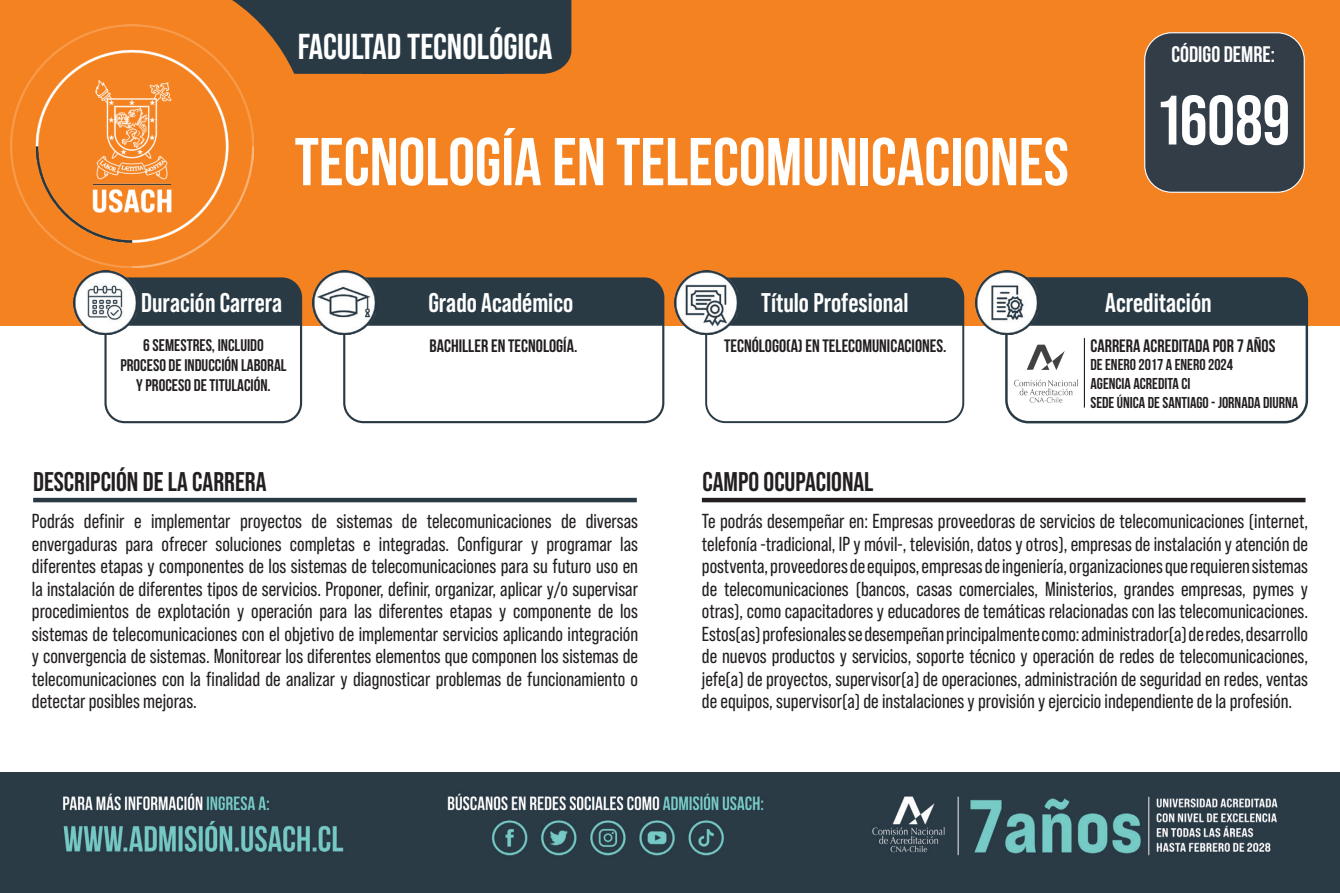
<style>
.page{position:relative;width:1340px;height:893px;background:#fff}
.page>*{position:absolute;margin:0;border:0;box-sizing:border-box;transform-origin:0 0}
.t1{font:700 69.75px "Bebas Neue Pro";color:#fff}
.t2{font:700 67.5px "Bebas Neue";color:#fff}
.t3{font:700 36px "Bebas Neue Pro";color:#fff}
.t4{font:700 27px "Bebas Neue Pro";color:#fff}
.t5{font:700 27px "Bebas Neue Pro";color:#231f20}
.t6{font:700 22.5px "Bebas Neue";color:#fff}
.t7{font:20.25px/22.5px "Bebas Neue Pro";color:#231f20;text-align:justify}
.t8{font:18px "Bebas Neue";color:#231f20}
.t9{font:700 18px "Bebas Neue";color:#231f20}
.t10{font:16.88px/20.2px "Bebas Neue";color:#231f20;text-align:center}
.t11{font:15.75px "Bebas Neue";color:#231f20}
</style>
<div class="page">
<div style="left:0;top:0;width:1339px;height:325px;background:#f58220"></div>
<svg style="left:124px;top:0;width:447px;height:74px"></svg>
<div style="left:104px;top:277px;width:198px;height:146px;border:2px solid #293a45;border-radius:19px"></div>
<div style="left:343px;top:277px;width:321px;height:146px;border:2px solid #293a45;border-radius:19px"></div>
<div style="left:137px;top:279px;width:164px;height:47px;background:#293a45"></div>
<div style="left:376px;top:279px;width:287px;height:47px;background:#293a45"></div>
<div style="left:705px;top:278px;width:259px;height:145px;border:2px solid #293a45;border-radius:19px"></div>
<div style="left:738px;top:279px;width:225px;height:47px;background:#293a45"></div>
<hr style="left:33px;top:498px;width:604px;height:4px;background:#293a45">
<hr style="left:702px;top:498px;width:603px;height:4px;background:#231f20">
<img style="left:0;top:773px;width:1339px;height:120px">
<img style="left:74px;top:270px;width:63px;height:64px">
<img style="left:312px;top:270px;width:64px;height:64px">
<img style="left:674px;top:270px;width:64px;height:64px">
<svg style="left:1003px;top:277px;width:306px;height:147px"></svg>
<img style="left:975px;top:270px;width:63px;height:64px">
<img style="left:1011px;top:343px;width:69px;height:61px">
<hr style="left:1083px;top:338px;width:1px;height:70px;background:#231f20">
<img style="left:11px;top:25px;width:243px;height:243px">
<div style="left:1144px;top:33px;width:160px;height:159px;background:#323d47;border-radius:27px"></div>
<div style="left:1144px;top:32px;width:160px;height:161px;border:1px solid #fff;border-radius:27px"></div>
<p class="t3" style="left:298px;top:26px;width:256px">FACULTAD TECNOLÓGICA</p>
<p class="t2" style="left:295px;top:125px;width:775px">TECNOLOGÍA EN TELECOMUNICACIONES</p>
<p class="t6" style="left:1171px;top:41px;width:105px">CÓDIGO DEMRE:</p>
<p class="t1" style="left:1159px;top:80px;width:132px">16089</p>
<h3 class="t4" style="left:141px;top:287px;width:142px">Duración Carrera</h3>
<h3 class="t4" style="left:428px;top:287px;width:146px">Grado Académico</h3>
<h3 class="t4" style="left:761px;top:287px;width:149px">Título Profesional</h3>
<p class="t10" style="left:120px;top:335px;width:168px">6 SEMESTRES, INCLUIDO<br>PROCESO DE INDUCCIÓN LABORAL<br>Y PROCESO DE TITULACIÓN.</p>
<p class="t8" style="left:429px;top:335px;width:149px">BACHILLER EN TECNOLOGÍA.</p>
<p class="t8" style="left:724px;top:335px;width:224px">TECNÓLOGO(A) EN TELECOMUNICACIONES.</p>
<p class="t5" style="left:33px;top:466px;width:235px">DESCRIPCIÓN DE LA CARRERA</p>
<p class="t5" style="left:702px;top:466px;width:173px">CAMPO OCUPACIONAL</p>
<h3 class="t4" style="left:1105px;top:287px;width:108px">Acreditación</h3>
<p class="t9" style="left:1090px;top:335px;width:186px">CARRERA ACREDITADA POR 7 AÑOS</p>
<p class="t11" style="left:1090px;top:356px;width:144px">DE ENERO 2017 A ENERO 2024</p>
<p class="t11" style="left:1090px;top:375px;width:101px">AGENCIA ACREDITA CI</p>
<p class="t11" style="left:1090px;top:394px;width:209px">SEDE ÚNICA DE SANTIAGO - JORNADA DIURNA</p>
<p class="t7" style="left:32px;top:510px;width:607px">Podrás definir e implementar proyectos de sistemas de telecomunicaciones de diversas envergaduras para ofrecer soluciones completas e integradas. Configurar y programar las diferentes etapas y componentes de los sistemas de telecomunicaciones para su futuro uso en la instalación de diferentes tipos de servicios. Proponer, definir, organizar, aplicar y/o supervisar procedimientos de explotación y operación para las diferentes etapas y componente de los sistemas de telecomunicaciones con el objetivo de implementar servicios aplicando integración y convergencia de sistemas. Monitorear los diferentes elementos que componen los sistemas de telecomunicaciones con la finalidad de analizar y diagnosticar problemas de funcionamiento o detectar posibles mejoras.</p>
<p class="t7" style="left:702px;top:510px;width:607px">Te podrás desempeñar en: Empresas proveedoras de servicios de telecomunicaciones (internet, telefonía -tradicional, IP y móvil-, televisión, datos y otros), empresas de instalación y atención de postventa, proveedores de equipos, empresas de ingeniería, organizaciones que requieren sistemas de telecomunicaciones (bancos, casas comerciales, Ministerios, grandes empresas, pymes y otras), como capacitadores y educadores de temáticas relacionadas con las telecomunicaciones.<br>Estos(as) profesionales se desempeñan principalmente como: administrador(a) de redes, desarrollo de nuevos productos y servicios, soporte técnico y operación de redes de telecomunicaciones, jefe(a) de proyectos, supervisor(a) de operaciones, administración de seguridad en redes, ventas de equipos, supervisor(a) de instalaciones y provisión y ejercicio independiente de la profesión.</p>
</div>
